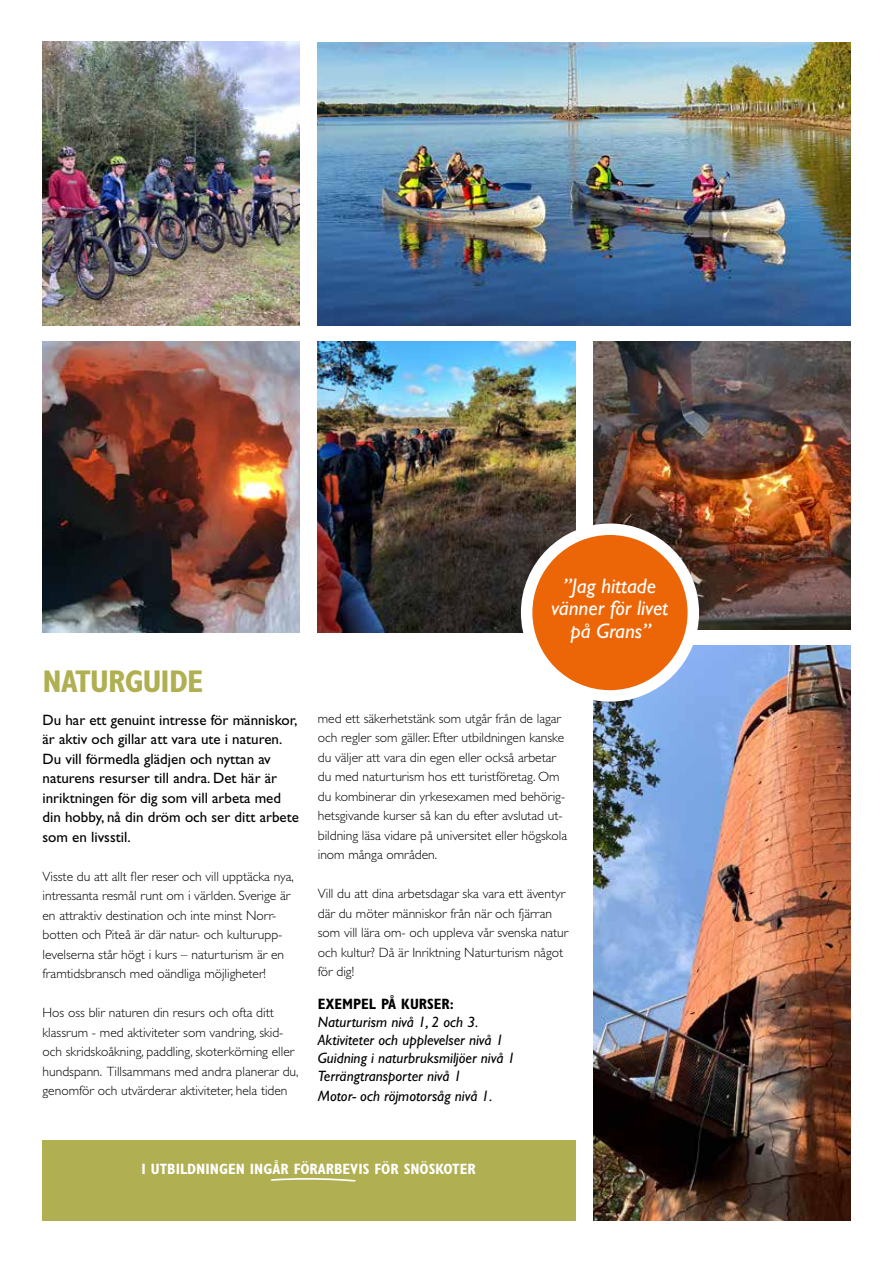
<style>
.page{position:relative;width:893px;height:1263px;background:#fff}
.page>*{position:absolute;margin:0;border:0;box-sizing:border-box;transform-origin:0 0}
.t1{font:700 condensed 31.5px "Gill Sans Std";letter-spacing:-.025em;color:#b0af51}
.t2{font:italic 21px/22.5px "Gill Sans Std";color:#fff;text-align:center}
.t3{font:15px/19.5px "Gill Sans Std";color:#000}
.t4{font:italic 15px/18px "Gill Sans Std";color:#000}
.t5{font:700 condensed 15px "Gill Sans Std";color:#fff}
.t6{font:700 condensed 15px "Gill Sans Std";color:#000}
.t7{font:300 13.5px/19.5px "Gill Sans Std";color:#000}
</style>
<div class="page">
<img style="left:593px;top:646px;width:257px;height:574px">
<img style="left:318px;top:43px;width:532px;height:282px">
<img style="left:42px;top:341px;width:258px;height:291px">
<img style="left:318px;top:341px;width:257px;height:291px">
<img style="left:593px;top:341px;width:257px;height:288px">
<div style="left:527px;top:529px;width:166px;height:167px;background:#ec6608;border-radius:50%"></div>
<div style="left:521px;top:523px;width:178px;height:179px;border:11px solid #fff;border-radius:50%"></div>
<div style="left:42px;top:1140px;width:533px;height:80px;background:#b0af51"></div>
<svg style="left:270px;top:1178px;width:86px;height:4px"></svg>
<img style="left:43px;top:41px;width:257px;height:284px">
<h1 class="t1" style="left:43px;top:662px;width:162px">NATURGUIDE</h1>
<p class="t3" style="left:43px;top:710px;width:258px">Du har ett genuint intresse för människor, är aktiv och gillar att vara ute i naturen.<br>Du vill förmedla glädjen och nyttan av naturens resurser till andra. Det här är inriktningen för dig som vill arbeta med din hobby, nå din dröm och ser ditt arbete som en livsstil.</p>
<p class="t7" style="left:43px;top:867px;width:253px">Visste du att allt fler reser och vill upptäcka nya, intressanta resmål runt om i världen. Sverige är en attraktiv destination och inte minst Norr&shy;botten och Piteå är där natur- och kulturupp&shy;levelserna står högt i kurs – naturturism är en framtidsbransch med oändliga möjligheter!</p>
<p class="t7" style="left:43px;top:1003px;width:258px">Hos oss blir naturen din resurs och ofta ditt klassrum - med aktiviteter som vandring, skid&shy;och skridskoåkning, paddling, skoterkörning eller hundspann. Tillsammans med andra planerar du, genomför och utvärderar aktiviteter, hela tiden</p>
<h2 class="t2" style="left:551px;top:574px;width:119px">”Jag hittade vänner för livet på Grans”</h2>
<p class="t7" style="left:318px;top:709px;width:251px">med ett säkerhetstänk som utgår från de lagar och regler som gäller. Efter utbildningen kanske du väljer att vara din egen eller också arbetar du med naturturism hos ett turistföretag. Om du kombinerar din yrkesexamen med behörig&shy;hetsgivande kurser så kan du efter avslutad ut&shy;bildning läsa vidare på universitet eller högskola inom många områden.</p>
<p class="t7" style="left:318px;top:884px;width:252px">Vill du att dina arbetsdagar ska vara ett äventyr där du möter människor från när och fjärran som vill lära om- och uppleva vår svenska natur och kultur? Då är Inriktning Naturturism något för dig!</p>
<p class="t6" style="left:318px;top:995px;width:138px">EXEMPEL PÅ KURSER:</p>
<p class="t4" style="left:318px;top:1013px;width:199px">Naturturism nivå 1, 2 och 3.<br>Aktiviteter och upplevelser nivå 1<br>Guidning i naturbruksmiljöer nivå 1<br>Terrängtransporter nivå 1</p>
<p class="t4" style="left:318px;top:1087px;width:176px">Motor- och röjmotorsåg nivå 1.</p>
<p class="t5" style="left:141px;top:1160px;width:336px">I UTBILDNINGEN INGÅR FÖRARBEVIS FÖR SNÖSKOTER</p>
</div>
